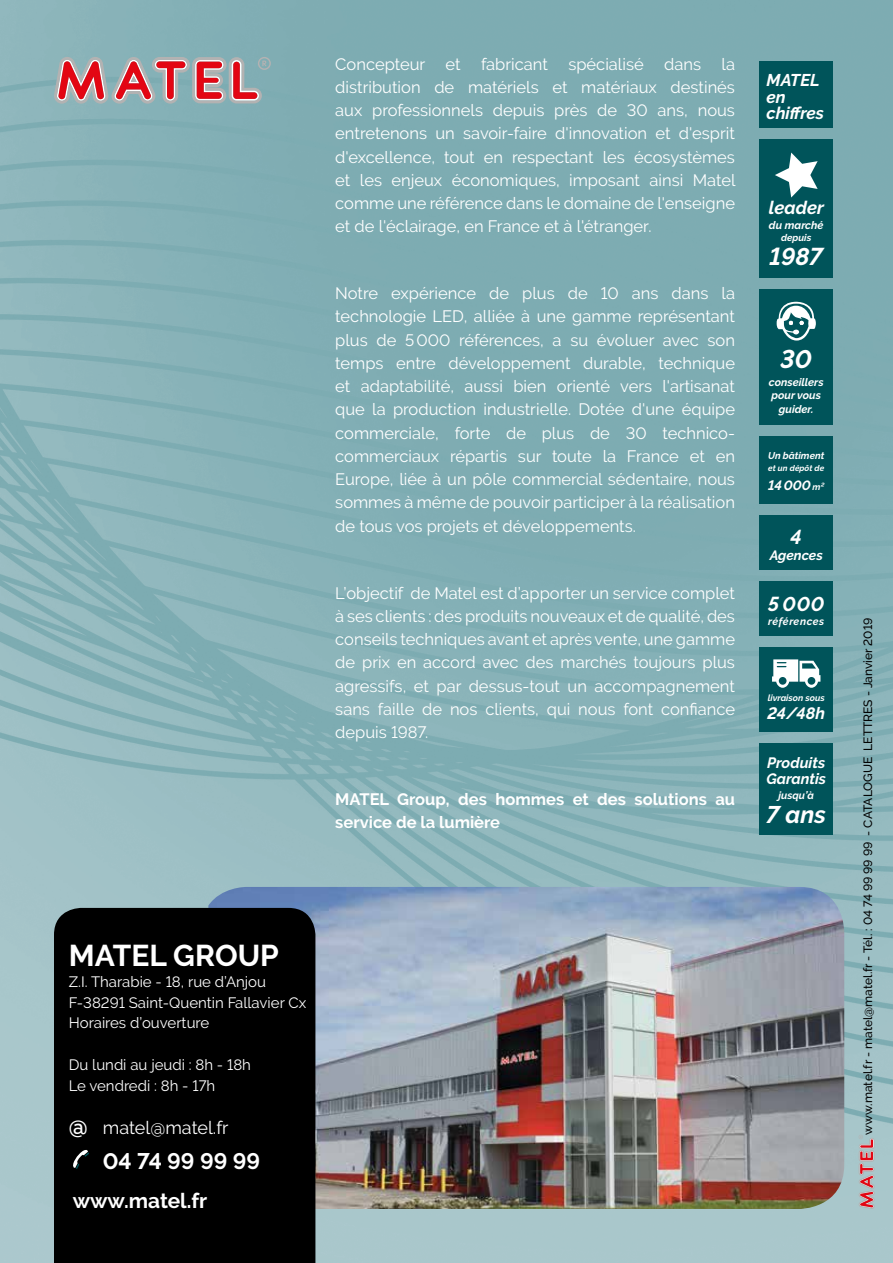
<style>
.page{position:relative;width:893px;height:1263px;background:#fff}
.page>*{position:absolute;margin:0;border:0;box-sizing:border-box;transform-origin:0 0}
.t1{font:700 30px "Raleway";color:#fff}
.t2{font:italic 700 25.5px "Raleway";color:#fff}
.t3{font:italic 700 24.3px "Raleway";color:#fff}
.t4{font:italic 700 24px "Raleway";color:#fff}
.t5{font:700 22.5px "Raleway";color:#fff}
.t6{font:700 20.85px "Raleway";color:#fff}
.t7{font:italic 700 20.1px "Raleway";color:#fff}
.t8{font:italic 700 18.15px "Raleway";color:#fff}
.t9{font:18px "Raleway";color:#fff}
.t10{font:italic 700 16.95px/16.5px "Raleway";color:#fff}
.t11{font:16.5px/23.2px "Raleway";color:#fff;text-align:justify}
.t12{font:700 16.5px/23.2px "Raleway";color:#fff}
.t13{font:italic 700 16.5px "Raleway";color:#fff}
.t14{font:15px/20.7px "Raleway";color:#fff}
.t15{font:italic 700 15px/16.5px "Raleway";color:#fff}
.t16{font:italic 700 13.5px "Raleway";color:#fff}
.t17{font:500 12px "Raleway";color:#000}
.t18{font:italic 700 10.95px/13.4px "Raleway";color:#fff;text-align:center}
.t19{font:italic 700 10.5px "Raleway";letter-spacing:.035em;color:#fff}
.t20{font:italic 700 9.75px "Raleway";color:#fff}
.t21{font:italic 700 9px "Raleway";color:#fff}
.t22{font:italic 700 8.25px "Raleway";color:#fff}
.s1{font-size:9px}
.s2{font-weight:700;font-size:22.5px}
</style>
<div class="page">
<img style="left:0;top:0;width:893px;height:1263px">
<img style="left:208px;top:887px;width:636px;height:322px">
<div style="left:54px;top:908px;width:261px;height:355px;background:#000"></div>
<svg style="left:72px;top:1149px;width:17px;height:20px"></svg>
<svg style="left:859px;top:1135px;width:16px;height:74px"></svg>
<svg style="left:54px;top:57px;width:217px;height:47px;background:#b58b91"></svg>
<div style="left:760px;top:581px;width:73px;height:55px;background:#00545a"></div>
<div style="left:760px;top:515px;width:73px;height:55px;background:#00545a"></div>
<div style="left:760px;top:289px;width:73px;height:136px;background:#00545a"></div>
<svg style="left:777px;top:301px;width:39px;height:40px"></svg>
<div style="left:760px;top:647px;width:73px;height:84px;background:#00545a"></div>
<svg style="left:772px;top:659px;width:48px;height:29px"></svg>
<div style="left:760px;top:742px;width:73px;height:92px;background:#00545a"></div>
<div style="left:760px;top:61px;width:73px;height:67px;background:#00545a"></div>
<div style="left:760px;top:436px;width:73px;height:68px;background:#00545a"></div>
<div style="left:760px;top:139px;width:73px;height:139px;background:#00545a"></div>
<svg style="left:775px;top:153px;width:43px;height:45px"></svg>
<p class="t11" style="left:335px;top:52px;width:402px">Concepteur et fabricant spécialisé dans la distribution de matériels et matériaux destinés aux professionnels depuis près de 30 ans, nous entretenons un savoir-faire d'innovation et d'esprit d'excellence, tout en respectant les écosystèmes et les enjeux économiques, imposant ainsi Matel comme une référence dans le domaine de l'enseigne et de l'éclairage, en France et à l'étranger.</p>
<p class="t11" style="left:335px;top:282px;width:401px">Notre expérience de plus de 10 ans dans la technologie LED, alliée à une gamme représentant plus de 5000 références, a su évoluer avec son temps entre développement durable, technique et adaptabilité, aussi bien orienté vers l'artisanat que la production industrielle. Dotée d'une équipe commerciale, forte de plus de 30 technico&shy;commerciaux répartis sur toute la France et en Europe, liée à un pôle commercial sédentaire, nous sommes à même de pouvoir participer à la réalisation de tous vos projets et développements.</p>
<p class="t11" style="left:335px;top:581px;width:401px">L’objectif de Matel est d’apporter un service complet à ses clients : des produits nouveaux et de qualité, des conseils techniques avant et après vente, une gamme de prix en accord avec des marchés toujours plus agressifs, et par dessus-tout un accompagnement sans faille de nos clients, qui nous font confiance depuis 1987.</p>
<p class="t12" style="left:335px;top:787px;width:401px">MATEL Group, des hommes et des solutions au service de la lumière</p>
<p class="t10" style="left:767px;top:72px;width:59px">MATEL en chiffres</p>
<p class="t8" style="left:769px;top:197px;width:57px">leader</p>
<p class="t18" style="left:769px;top:218px;width:56px">du marché</p>
<p class="t20" style="left:781px;top:232px;width:32px">depuis</p>
<h3 class="t3" style="left:770px;top:242px;width:55px">1987</h3>
<h2 class="t2" style="left:780px;top:345px;width:33px">30</h2>
<p class="t18" style="left:769px;top:375px;width:56px">conseillers pour vous guider.</p>
<p class="t20" style="left:768px;top:450px;width:58px">Un bâtiment</p>
<p class="t22" style="left:768px;top:464px;width:58px">et un dépôt de</p>
<p class="t16" style="left:768px;top:478px;width:58px">14000 <span class="s1">m²</span></p>
<p class="t7" style="left:791px;top:525px;width:13px">4</p>
<p class="t16" style="left:770px;top:548px;width:55px">Agences</p>
<p class="t7" style="left:768px;top:593px;width:58px">5 000</p>
<p class="t19" style="left:768px;top:615px;width:58px">références</p>
<p class="t21" style="left:768px;top:693px;width:59px">livraison sous</p>
<p class="t13" style="left:768px;top:704px;width:59px">24/48h</p>
<p class="t15" style="left:766px;top:754px;width:61px">Produits<br>Garantis</p>
<p class="t19" style="left:778px;top:789px;width:37px">jusqu’à</p>
<h3 class="t4" style="left:767px;top:801px;width:61px">7 ans</h3>
<h1 class="t1" style="left:69px;top:938px;width:212px">MATEL GROUP</h1>
<p class="t14" style="left:69px;top:971px;width:239px">Z.I. Tharabie - 18, rue d’Anjou<br>F-38291 Saint-Quentin Fallavier Cx<br>Horaires d’ouverture</p>
<p class="t14" style="left:69px;top:1054px;width:184px">Du lundi au jeudi : 8h - 18h<br>Le vendredi : 8h - 17h</p>
<p class="t9" style="left:69px;top:1117px;width:161px"><span class="s2">@</span> matel@matel.fr</p>
<h3 class="t5" style="left:103px;top:1148px;width:159px">04 74 99 99 99</h3>
<p class="t6" style="left:73px;top:1189px;width:136px">www.matel.fr</p>
<p class="t17" style="left:861px;top:1135px;width:518px;rotate:-90deg">www.matel.fr - matel@matel.fr - Tél. : 04 74 99 99 99 - CATALOGUE LETTRES - Janvier 2019</p>
</div>
